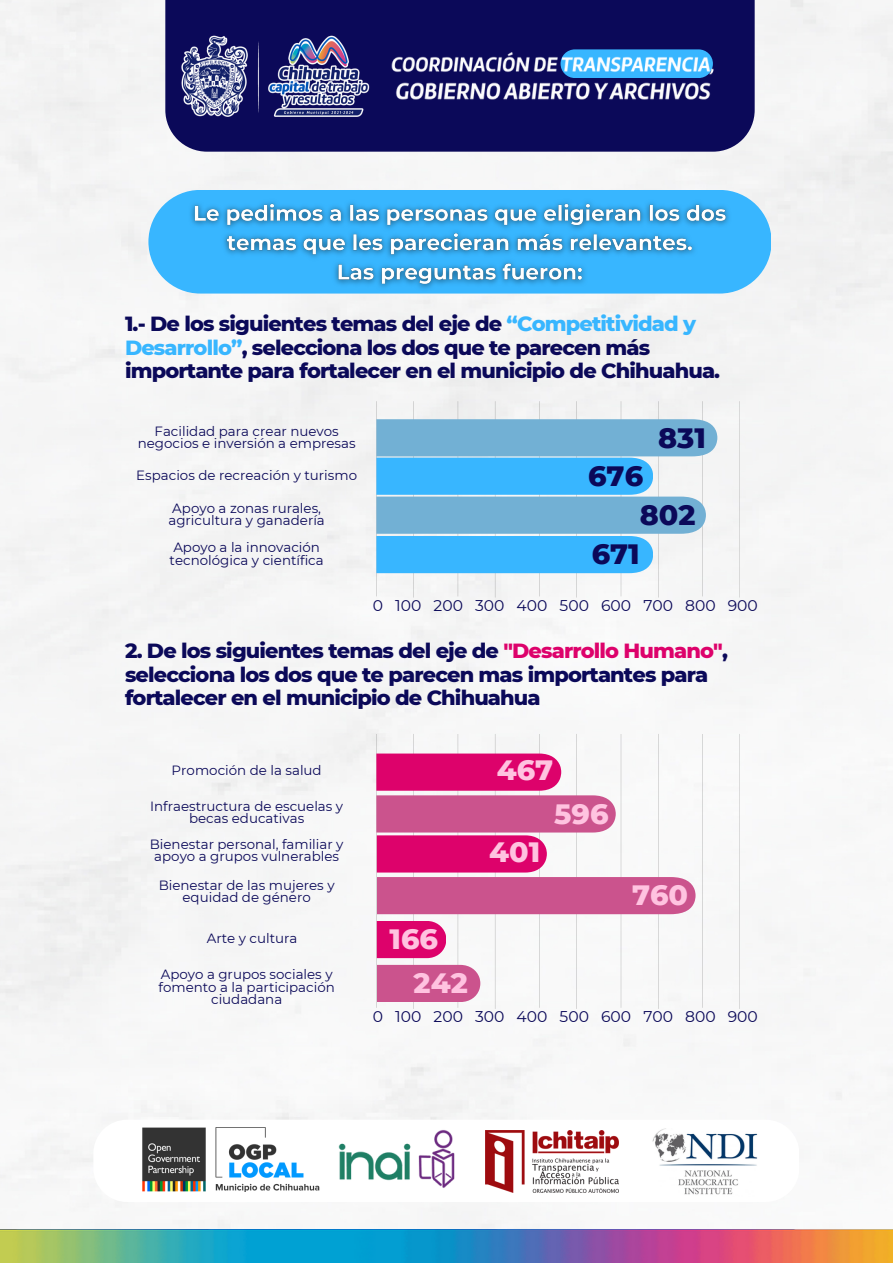
<style>
.page{position:relative;width:893px;height:1264px;background:#fff}
.page>*{position:absolute;margin:0;border:0;box-sizing:border-box;transform-origin:0 0}
.t1{font:800 28.5px/44px "Montserrat";color:#ffc3e0}
.t2{font:800 28.5px "Montserrat";color:#0b0959}
.t3{font:800 20.85px/23.5px "Montserrat";letter-spacing:-.04em;color:#0b0959}
.t4{font:15.6px "Montserrat";color:#0b0959}
.t5{font:13.35px/12.3px "Montserrat";color:#0b0959;text-align:center}
.s1{color:#38b6ff}
.s2{color:#dd026b}
</style>
<div class="page">
<div style="left:0;top:0;width:892px;height:1229px;background:#f6f6f6"></div>
<img style="left:0;top:1229px;width:892px;height:33px">
<div style="left:165px;top:0;width:589px;height:152px;background:#0b0959"></div>
<img style="left:181px;top:36px;width:189px;height:81px">
<img style="left:391px;top:49px;width:323px;height:51px">
<div style="left:148px;top:190px;width:622px;height:103px;background:#38b6ff;border-radius:52px"></div>
<div style="left:376px;top:401px;width:37px;height:195px;background:#f4f5f5"></div>
<div style="left:413px;top:401px;width:326px;height:196px;background:#f4f4f5"></div>
<svg style="left:376px;top:419px;width:341px;height:154px;background:#6ebce9"></svg>
<svg style="left:413px;top:734px;width:326px;height:274px"></svg>
<svg style="left:376px;top:753px;width:319px;height:161px"></svg>
<div style="left:377px;top:921px;width:69px;height:37px;background:#dd026b"></div>
<div style="left:377px;top:964px;width:103px;height:38px;background:#cb538d"></div>
<svg style="left:93px;top:1119px;width:705px;height:82px"></svg>
<img style="left:141px;top:1127px;width:179px;height:64px">
<img style="left:485px;top:1130px;width:133px;height:62px">
<img style="left:336px;top:1120px;width:121px;height:76px">
<img style="left:647px;top:1127px;width:123px;height:69px">
<img style="left:183px;top:190px;width:553px;height:106px">
<h2 class="t3" style="left:125px;top:312px;width:596px">1.- De los siguientes temas del eje de <span class="s1">“Competitividad y<br>Desarrollo”</span>, selecciona los dos que te parecen más importante para fortalecer en el municipio de Chihuahua.</h2>
<p class="t5" style="left:138px;top:424px;width:219px">Facilidad para crear nuevos negocios e inversión a empresas</p>
<p class="t5" style="left:136px;top:469px;width:222px">Espacios de recreación y turismo</p>
<p class="t5" style="left:168px;top:502px;width:158px;text-align:left">Apoyo a zonas rurales, agricultura y ganadería</p>
<p class="t5" style="left:170px;top:541px;width:155px;text-align:left">Apoyo a la innovación tecnológica y científica</p>
<h1 class="t2" style="left:658px;top:420px;width:49px">831</h1>
<h1 class="t2" style="left:588px;top:459px;width:57px">676</h1>
<h1 class="t2" style="left:639px;top:497px;width:57px">802</h1>
<h1 class="t2" style="left:591px;top:536px;width:50px">671</h1>
<p class="t4" style="left:373px;top:596px;width:386px">0 100 200 300 400 500 600 700 800 900</p>
<h2 class="t3" style="left:125px;top:638px;width:604px">2. De los siguientes temas del eje de <span class="s2">"Desarrollo Humano"</span>, selecciona los dos que te parecen mas importantes para fortalecer en el municipio de Chihuahua</h2>
<p class="t5" style="left:172px;top:763px;width:151px">Promoción de la salud</p>
<p class="t5" style="left:150px;top:800px;width:194px">Infraestructura de escuelas y becas educativas</p>
<p class="t5" style="left:150px;top:838px;width:195px">Bienestar personal, familiar y apoyo a grupos vulnerables</p>
<p class="t5" style="left:159px;top:879px;width:177px">Bienestar de las mujeres y equidad de género</p>
<p class="t5" style="left:207px;top:932px;width:92px">Arte y cultura</p>
<p class="t5" style="left:158px;top:968px;width:178px">Apoyo a grupos sociales y fomento a la participación ciudadana</p>
<h1 class="t1" style="left:496px;top:748px;width:58px">467</h1>
<h1 class="t1" style="left:489px;top:830px;width:53px">401</h1>
<h1 class="t1" style="left:554px;top:791px;width:56px">596</h1>
<h1 class="t1" style="left:413px;top:916px;width:56px;text-indent:-24px">166<br>242</h1>
<h1 class="t1" style="left:632px;top:873px;width:58px">760</h1>
<p class="t4" style="left:373px;top:1007px;width:386px">0 100 200 300 400 500 600 700 800 900</p>
</div>
